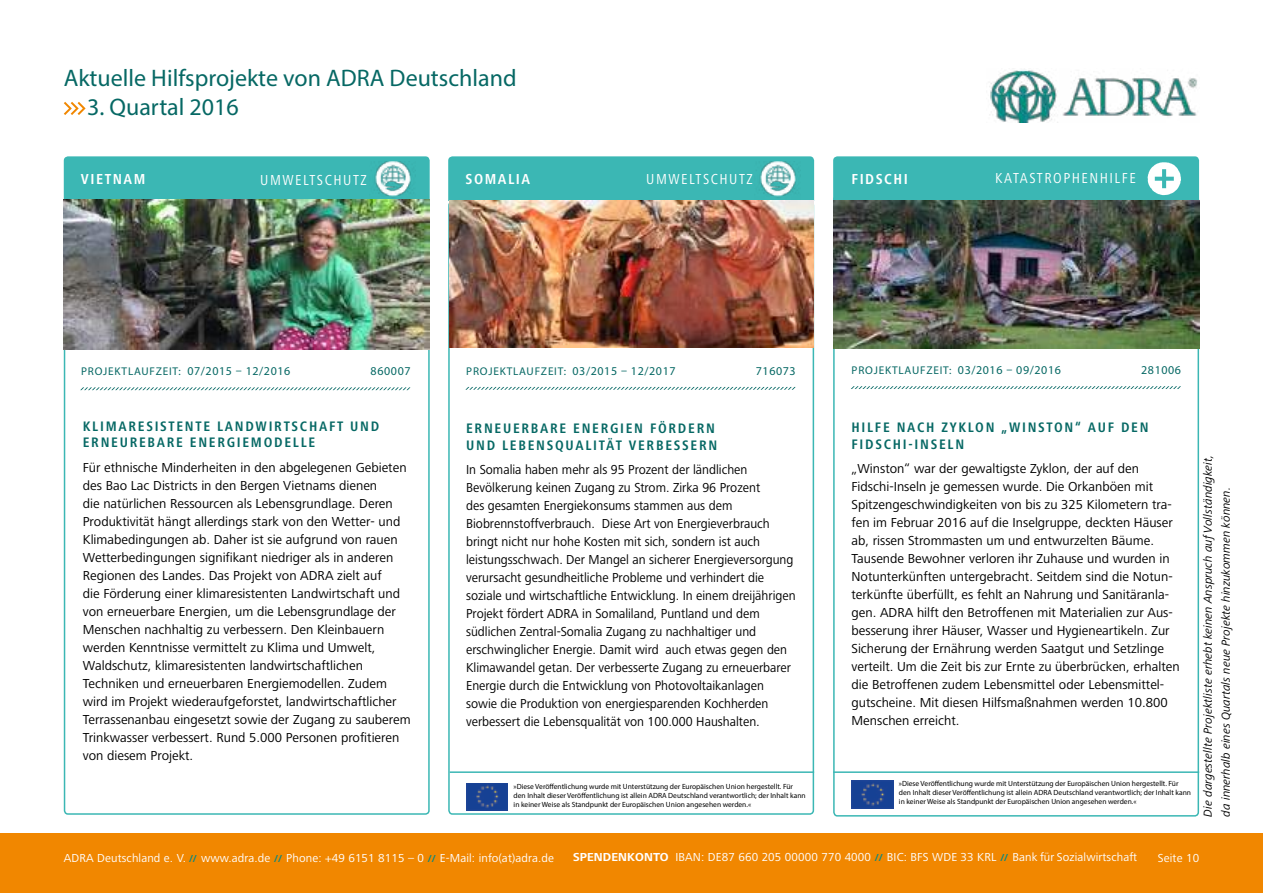
<style>
.page{position:relative;width:1263px;height:893px;background:#fff}
.page>*{position:absolute;margin:0;border:0;box-sizing:border-box;transform-origin:0 0}
.t1{font:24px "Myriad Pro";color:#066864}
.t2{font:condensed 15px "Frutiger Next LT";letter-spacing:.1em;color:#fff}
.t3{font:700 condensed 15px "Frutiger Next LT";letter-spacing:.1em;color:#fff}
.t4{font:700 condensed 14.25px/16.5px "Frutiger Next LT";letter-spacing:.12em;color:#066864}
.t5{font:13.5px/18px "Frutiger Next LT";color:#000}
.t6{font:13.5px/18px "Frutiger Next LT";color:#000;scale:.95 1}
.t7{font:12px "Frutiger Next LT";letter-spacing:.01em;color:#fff}
.t8{font:italic 12px/18px "Frutiger Next LT";color:#000}
.t9{font:12px "Myriad Pro";letter-spacing:.05em;color:#066864}
.t10{font:11.25px "Myriad Pro";letter-spacing:.07em;color:#066864}
.t11{font:7.5px/9px "Myriad Pro";color:#000}
.s1{font-size:12px}
.s2{font-weight:700;font-size:10.5px;color:#008783}
.s3{font-weight:700}
</style>
<div class="page">
<svg style="left:64px;top:102px;width:22px;height:13px"></svg>
<div style="left:0;top:833px;width:1263px;height:60px;background:#f18700"></div>
<div style="left:64px;top:156px;width:366px;height:45px;background:#3bb7b4"></div>
<div style="left:448px;top:156px;width:366px;height:45px;background:#3bb7b4"></div>
<hr style="left:450px;top:771px;width:364px;height:2px;background:#3bb7b4">
<img style="left:369px;top:162px;width:47px;height:38px">
<hr style="left:833px;top:771px;width:366px;height:2px;background:#3bb7b4">
<svg style="left:851px;top:386px;width:330px;height:3px"></svg>
<img style="left:989px;top:69px;width:208px;height:53px">
<svg style="left:80px;top:387px;width:330px;height:3px"></svg>
<img style="left:64px;top:200px;width:365px;height:149px">
<svg style="left:833px;top:156px;width:366px;height:45px;background:#45b8b5"></svg>
<img style="left:833px;top:201px;width:366px;height:148px">
<img style="left:851px;top:780px;width:42px;height:28px">
<svg style="left:465px;top:387px;width:331px;height:3px"></svg>
<img style="left:450px;top:201px;width:364px;height:146px">
<img style="left:466px;top:783px;width:42px;height:27px">
<img style="left:755px;top:162px;width:46px;height:44px">
<h1 class="t1" style="left:64px;top:63px;width:454px">Aktuelle Hilfsprojekte von ADRA Deutschland</h1>
<h1 class="t1" style="left:87px;top:92px;width:153px">3. Quartal 2016</h1>
<p class="t3" style="left:81px;top:170px;width:66px">VIETNAM</p>
<p class="t2" style="left:260px;top:171px;width:108px">UMWELTSCHUTZ</p>
<p class="t3" style="left:465px;top:170px;width:66px">SOMALIA</p>
<p class="t2" style="left:646px;top:171px;width:108px">UMWELTSCHUTZ</p>
<p class="t3" style="left:851px;top:170px;width:58px">FIDSCHI</p>
<p class="t2" style="left:995px;top:170px;width:142px">KATASTROPHENHILFE</p>
<p class="t10" style="left:81px;top:364px;width:211px">PROJEKTLAUFZEIT: <span class="s1">07/2015 – 12/2016</span></p>
<p class="t9" style="left:371px;top:364px;width:41px">860007</p>
<p class="t4" style="left:83px;top:418px;width:298px">KLIMARESISTENTE LANDWIRTSCHAFT UND<br>ERNEUREBARE ENERGIEMODELLE</p>
<p class="t5" style="left:83px;top:458px;width:329px">Für ethnische Minderheiten in den abgelegenen Gebieten des Bao Lac Districts in den Bergen Vietnams dienen<br>die natürlichen Ressourcen als Lebensgrundlage. Deren Produktivität hängt allerdings stark von den Wetter- und Klimabedingungen ab. Daher ist sie aufgrund von rauen Wetterbedingungen signifikant niedriger als in anderen Regionen des Landes. Das Projekt von ADRA zielt auf<br>die Förderung einer klimaresistenten Landwirtschaft und von erneuerbare Energien, um die Lebensgrundlage der Menschen nachhaltig zu verbessern. Den Kleinbauern werden Kenntnisse vermittelt zu Klima und Umwelt, Waldschutz, klimaresistenten landwirtschaftlichen Techniken und erneuerbaren Energiemodellen. Zudem wird im Projekt wiederaufgeforstet, landwirtschaftlicher Terrassenanbau eingesetzt sowie der Zugang zu sauberem Trinkwasser verbessert. Rund 5.000 Personen profitieren von diesem Projekt.</p>
<p class="t10" style="left:466px;top:364px;width:211px">PROJEKTLAUFZEIT: <span class="s1">03/2015 – 12/2017</span></p>
<p class="t9" style="left:756px;top:363px;width:41px">716073</p>
<p class="t10" style="left:851px;top:363px;width:211px">PROJEKTLAUFZEIT: <span class="s1">03/2016 – 09/2016</span></p>
<p class="t9" style="left:1141px;top:363px;width:41px">281006</p>
<p class="t4" style="left:466px;top:420px;width:253px">ERNEUERBARE ENERGIEN FÖRDERN<br>UND LEBENSQUALITÄT VERBESSERN</p>
<p class="t6" style="left:466px;top:460px;width:348px">In Somalia haben mehr als 95 Prozent der ländlichen Bevölkerung keinen Zugang zu Strom. Zirka 96 Prozent<br>des gesamten Energiekonsums stammen aus dem Biobrennstoffverbrauch. Diese Art von Energieverbrauch bringt nicht nur hohe Kosten mit sich, sondern ist auch leistungsschwach. Der Mangel an sicherer Energieversorgung verursacht gesundheitliche Probleme und verhindert die soziale und wirtschaftliche Entwicklung. In einem dreijährigen Projekt fördert ADRA in Somaliland, Puntland und dem südlichen Zentral-Somalia Zugang zu nachhaltiger und erschwinglicher Energie. Damit wird auch etwas gegen den Klimawandel getan. Der verbesserte Zugang zu erneuerbarer Energie durch die Entwicklung von Photovoltaikanlagen sowie die Produktion von energiesparenden Kochherden verbessert die Lebensqualität von 100.000 Haushalten.</p>
<p class="t11" style="left:514px;top:781px;width:294px">»Diese Veröffentlichung wurde mit Unterstützung der Europäischen Union hergestellt. Für den Inhalt dieser Veröffentlichung ist allein ADRA Deutschland verantwortlich; der Inhalt kann in keiner Weise als Standpunkt der Europäischen Union angesehen werden.«</p>
<p class="t4" style="left:851px;top:419px;width:299px">HILFE NACH ZYKLON „WINSTON“ AUF DEN<br>FIDSCHI-INSELN</p>
<p class="t5" style="left:851px;top:459px;width:330px">„Winston“ war der gewaltigste Zyklon, der auf den Fidschi-Inseln je gemessen wurde. Die Orkanböen mit Spitzengeschwindigkeiten von bis zu 325 Kilometern tra&shy;fen im Februar 2016 auf die Inselgruppe, deckten Häuser ab, rissen Strommasten um und entwurzelten Bäume.<br>Tausende Bewohner verloren ihr Zuhause und wurden in Notunterkünften untergebracht. Seitdem sind die Notun&shy;terkünfte überfüllt, es fehlt an Nahrung und Sanitäranla&shy;gen. ADRA hilft den Betroffenen mit Materialien zur Aus&shy;besserung ihrer Häuser, Wasser und Hygieneartikeln. Zur Sicherung der Ernährung werden Saatgut und Setzlinge verteilt. Um die Zeit bis zur Ernte zu überbrücken, erhalten die Betroffenen zudem Lebensmittel oder Lebensmittel&shy;gutscheine. Mit diesen Hilfsmaßnahmen werden 10.800<br>Menschen erreicht.</p>
<p class="t11" style="left:899px;top:779px;width:294px">»Diese Veröffentlichung wurde mit Unterstützung der Europäischen Union hergestellt. Für den Inhalt dieser Veröffentlichung ist allein ADRA Deutschland verantwortlich; der Inhalt kann in keiner Weise als Standpunkt der Europäischen Union angesehen werden.«</p>
<p class="t8" style="left:1199px;top:817px;width:364px;rotate:-90deg">Die dargestellte Projektliste erhebt keinen Anspruch auf Vollständigkeit, da innerhalb eines Quartals neue Projekte hinzukommen können.</p>
<p class="t7" style="left:64px;top:851px;width:492px">ADRA Deutschland e. V. <span class="s2">//</span> www.adra.de <span class="s2">//</span> Phone: +49 6151 8115 – 0 <span class="s2">//</span> E-Mail: info(at)adra.de</p>
<p class="t7" style="left:573px;top:850px;width:566px"><span class="s3">SPENDENKONTO</span> IBAN: DE87 660 205 00000 770 4000 <span class="s2">//</span> BIC: BFS WDE 33 KRL <span class="s2">//</span> Bank für Sozialwirtschaft</p>
<p class="t7" style="left:1158px;top:851px;width:43px">Seite 10</p>
</div>
